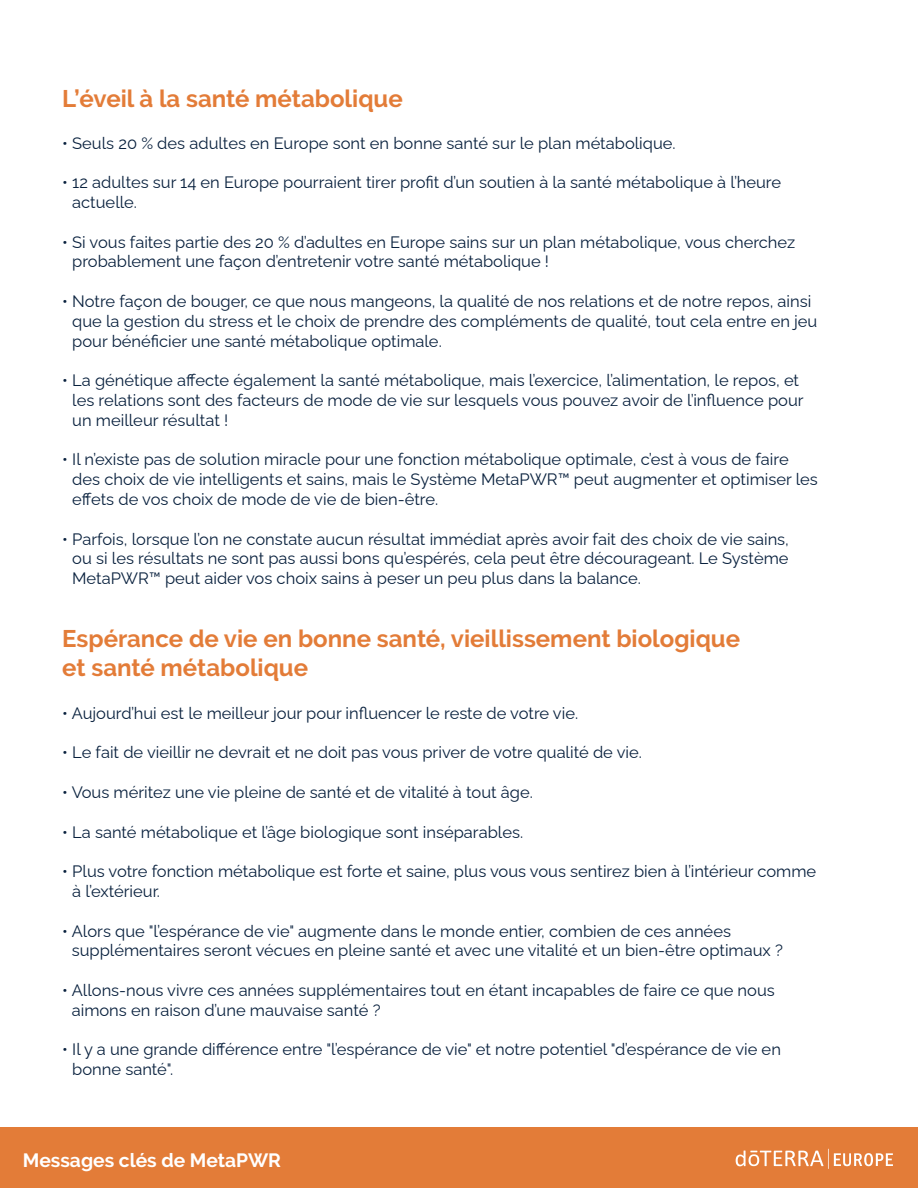
<style>
.page{position:relative;width:918px;height:1188px;background:#fff}
.page>*{position:absolute;margin:0;border:0;box-sizing:border-box;transform-origin:0 0}
.t1{font:700 24px/28.8px "Raleway";color:#e37c38}
.t2{font:700 19.2px "Raleway";color:#fff}
.t3{font:16.5px/19.8px "Raleway";color:#09213e}
</style>
<div class="page">
<div style="left:0;top:1127px;width:918px;height:61px;background:#e37c38"></div>
<svg style="left:736px;top:1149px;width:157px;height:20px"></svg>
<h1 class="t1" style="left:62px;top:85px;width:342px">L’éveil à la santé métabolique</h1>
<p class="t3" style="left:62px;top:131px;width:615px">• Seuls 20 % des adultes en Europe sont en bonne santé sur le plan métabolique.</p>
<p class="t3" style="left:72px;top:171px;width:710px;text-indent:-10px">• 12 adultes sur 14 en Europe pourraient tirer profit d’un soutien à la santé métabolique à l’heure actuelle.</p>
<p class="t3" style="left:72px;top:230px;width:725px;text-indent:-10px">• Si vous faites partie des 20 % d’adultes en Europe sains sur un plan métabolique, vous cherchez probablement une façon d’entretenir votre santé métabolique !</p>
<p class="t3" style="left:72px;top:289px;width:747px;text-indent:-10px">• Notre façon de bouger, ce que nous mangeons, la qualité de nos relations et de notre repos, ainsi que la gestion du stress et le choix de prendre des compléments de qualité, tout cela entre en jeu pour bénéficier une santé métabolique optimale.</p>
<p class="t3" style="left:72px;top:369px;width:733px;text-indent:-10px">• La génétique affecte également la santé métabolique, mais l’exercice, l’alimentation, le repos, et les relations sont des facteurs de mode de vie sur lesquels vous pouvez avoir de l’influence pour un meilleur résultat !</p>
<p class="t3" style="left:72px;top:448px;width:747px;text-indent:-10px">• Il n’existe pas de solution miracle pour une fonction métabolique optimale, c’est à vous de faire des choix de vie intelligents et sains, mais le Système MetaPWR™ peut augmenter et optimiser les effets de vos choix de mode de vie de bien-être.</p>
<p class="t3" style="left:72px;top:527px;width:718px;text-align:justify;text-indent:-10px">• Parfois, lorsque l’on ne constate aucun résultat immédiat après avoir fait des choix de vie sains, ou si les résultats ne sont pas aussi bons qu’espérés, cela peut être décourageant. Le Système MetaPWR™ peut aider vos choix sains à peser un peu plus dans la balance.</p>
<h1 class="t1" style="left:62px;top:625px;width:679px">Espérance de vie en bonne santé, vieillissement biologique et santé métabolique</h1>
<p class="t3" style="left:62px;top:701px;width:517px">• Aujourd’hui est le meilleur jour pour influencer le reste de votre vie.</p>
<p class="t3" style="left:62px;top:741px;width:581px">• Le fait de vieillir ne devrait et ne doit pas vous priver de votre qualité de vie.</p>
<p class="t3" style="left:62px;top:781px;width:472px">• Vous méritez une vie pleine de santé et de vitalité à tout âge.</p>
<p class="t3" style="left:62px;top:820px;width:462px">• La santé métabolique et l’âge biologique sont inséparables.</p>
<p class="t3" style="left:72px;top:860px;width:746px;text-indent:-10px">• Plus votre fonction métabolique est forte et saine, plus vous vous sentirez bien à l’intérieur comme à l’extérieur.</p>
<p class="t3" style="left:72px;top:919px;width:713px;text-indent:-9px">• Alors que "l’espérance de vie" augmente dans le monde entier, combien de ces années supplémentaires seront vécues en pleine santé et avec une vitalité et un bien-être optimaux ?</p>
<p class="t3" style="left:72px;top:979px;width:705px;text-indent:-9px">• Allons-nous vivre ces années supplémentaires tout en étant incapables de faire ce que nous aimons en raison d’une mauvaise santé ?</p>
<p class="t3" style="left:72px;top:1038px;width:710px;text-indent:-10px">• Il y a une grande différence entre "l’espérance de vie" et notre potentiel "d’espérance de vie en bonne santé".</p>
<p class="t2" style="left:23px;top:1149px;width:260px">Messages clés de MetaPWR</p>
</div>
